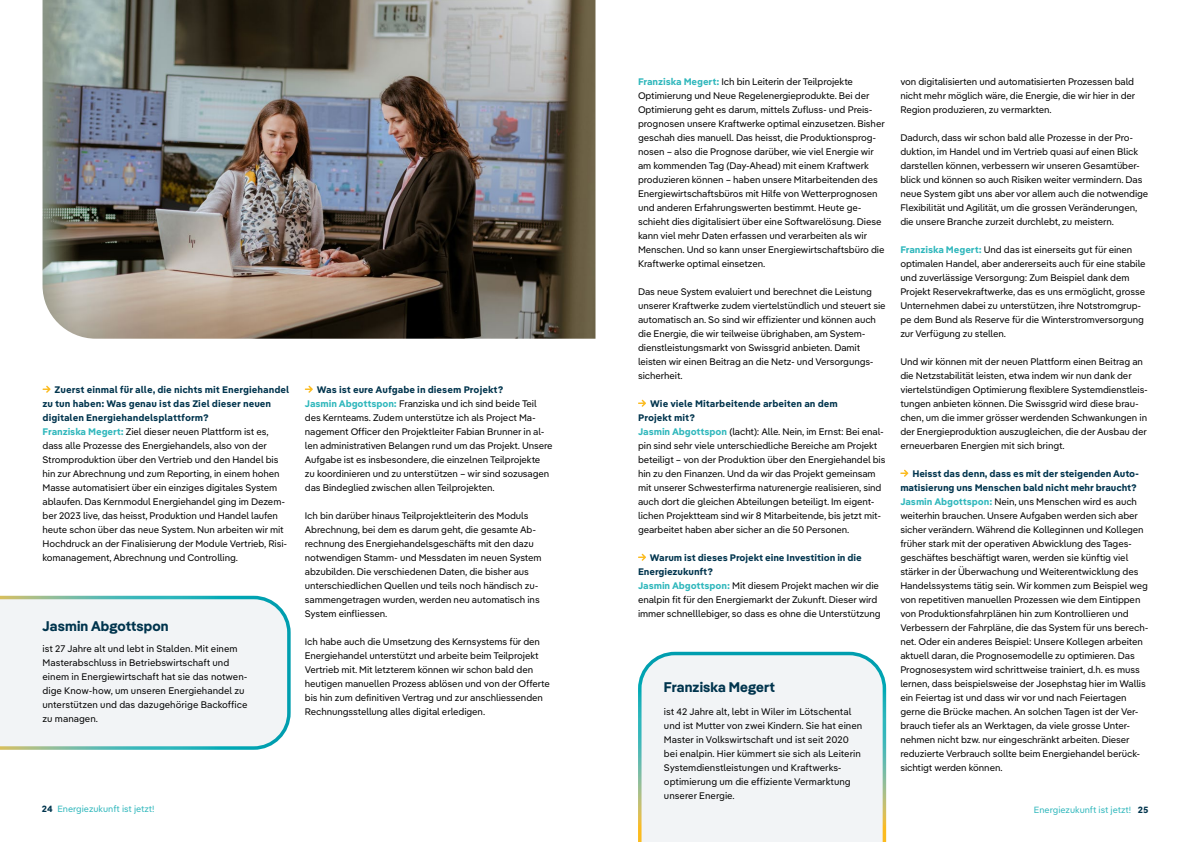
<style>
.page{position:relative;width:1191px;height:842px;background:#fff}
.page>*{position:absolute;margin:0;border:0;box-sizing:border-box;transform-origin:0 0}
.t1{font:700 14px "Pangea";letter-spacing:.01em;color:#00344d}
.t2{font:9.5px/14px "Pangea Text";letter-spacing:-.01em;color:#000}
.t3{font:9px "Pangea Text";color:#2fb7bc}
.s1{font-weight:700;color:#00344d}
.s2{font-weight:700;color:#2fb7bc}
</style>
<div class="page">
<svg style="left:638px;top:651px;width:249px;height:191px"></svg>
<img style="left:43px;top:0;width:552px;height:339px">
<svg style="left:0;top:595px;width:291px;height:155px"></svg>
<svg style="left:43px;top:386px;width:7px;height:7px"></svg>
<svg style="left:305px;top:386px;width:8px;height:7px"></svg>
<svg style="left:638px;top:400px;width:8px;height:7px"></svg>
<svg style="left:638px;top:554px;width:8px;height:7px"></svg>
<svg style="left:900px;top:470px;width:8px;height:7px"></svg>
<p class="t2" style="left:43px;top:382px;width:248px;text-indent:12px"><span class="s1">Zuerst einmal für alle, die nichts mit Energiehandel zu tun haben: Was genau ist das Ziel dieser neuen digitalen Energiehandelsplattform?<br></span><span class="s2">Franziska Megert:</span> Ziel dieser neuen Plattform ist es, dass alle Prozesse des Energiehandels, also von der Stromproduktion über den Vertrieb und den Handel bis hin zur Abrechnung und zum Reporting, in einem hohen Masse automatisiert über ein einziges digitales System ablaufen. Das Kernmodul Energiehandel ging im Dezem&shy;ber 2023 live, das heisst, Produktion und Handel laufen heute schon über das neue System. Nun arbeiten wir mit Hochdruck an der Finalisierung der Module Vertrieb, Risi&shy;komanagement, Abrechnung und Controlling.</p>
<p class="t2" style="left:305px;top:382px;width:249px;text-indent:12px"><span class="s1">Was ist eure Aufgabe in diesem Projekt?<br></span><span class="s2">Jasmin Abgottspon:</span> Franziska und ich sind beide Teil des Kernteams. Zudem unterstütze ich als Project Ma&shy;nagement Officer den Projektleiter Fabian Brunner in al&shy;len administrativen Belangen rund um das Projekt. Unsere Aufgabe ist es insbesondere, die einzelnen Teilprojekte zu koordinieren und zu unterstützen – wir sind sozusagen das Bindeglied zwischen allen Teilprojekten.</p>
<p class="t2" style="left:305px;top:508px;width:238px">Ich bin darüber hinaus Teilprojektleiterin des Moduls Abrechnung, bei dem es darum geht, die gesamte Ab&shy;rechnung des Energiehandelsgeschäfts mit den dazu notwendigen Stamm- und Messdaten im neuen System abzubilden. Die verschiedenen Daten, die bisher aus unterschiedlichen Quellen und teils noch händisch zu&shy;sammengetragen wurden, werden neu automatisch ins System einfliessen.</p>
<p class="t2" style="left:305px;top:634px;width:246px">Ich habe auch die Umsetzung des Kernsystems für den Energiehandel unterstützt und arbeite beim Teilprojekt Vertrieb mit. Mit letzterem können wir schon bald den heutigen manuellen Prozess ablösen und von der Offerte bis hin zum definitiven Vertrag und zur anschliessenden Rechnungsstellung alles digital erledigen.</p>
<h1 class="t1" style="left:43px;top:616px;width:127px">Jasmin Abgottspon</h1>
<p class="t2" style="left:43px;top:641px;width:207px">ist 27 Jahre alt und lebt in Stalden. Mit einem Masterabschluss in Betriebswirtschaft und einem in Energiewirtschaft hat sie das notwen&shy;dige Know-how, um unseren Energiehandel zu unterstützen und das dazugehörige Backoffice zu managen.</p>
<p class="t3" style="left:42px;top:802px;width:114px"><span class="s1">24</span> Energiezukunft ist jetzt!</p>
<p class="t2" style="left:638px;top:74px;width:248px"><span class="s2">Franziska Megert:</span> Ich bin Leiterin der Teilprojekte Optimierung und Neue Regelenergieprodukte. Bei der Optimierung geht es darum, mittels Zufluss- und Preis&shy;prognosen unsere Kraftwerke optimal einzusetzen. Bisher geschah dies manuell. Das heisst, die Produktionsprog&shy;nosen – also die Prognose darüber, wie viel Energie wir am kommenden Tag (Day-Ahead) mit einem Kraftwerk produzieren können – haben unsere Mitarbeitenden des Energiewirtschaftsbüros mit Hilfe von Wetterprognosen und anderen Erfahrungswerten bestimmt. Heute ge&shy;schieht dies digitalisiert über eine Softwarelösung. Diese kann viel mehr Daten erfassen und verarbeiten als wir Menschen. Und so kann unser Energiewirtschaftsbüro die Kraftwerke optimal einsetzen.</p>
<p class="t2" style="left:638px;top:284px;width:249px">Das neue System evaluiert und berechnet die Leistung unserer Kraftwerke zudem viertelstündlich und steuert sie automatisch an. So sind wir effizienter und können auch die Energie, die wir teilweise übrighaben, am System&shy;dienstleistungsmarkt von Swissgrid anbieten. Damit leisten wir einen Beitrag an die Netz- und Versorgungs&shy;sicherheit.</p>
<p class="t2" style="left:638px;top:396px;width:249px;text-indent:12px"><span class="s1">Wie viele Mitarbeitende arbeiten an dem<br>Projekt mit?<br></span><span class="s2">Jasmin Abgottspon</span> (lacht): Alle. Nein, im Ernst: Bei enal&shy;pin sind sehr viele unterschiedliche Bereiche am Projekt beteiligt – von der Produktion über den Energiehandel bis hin zu den Finanzen. Und da wir das Projekt gemeinsam mit unserer Schwesterfirma naturenergie realisieren, sind auch dort die gleichen Abteilungen beteiligt. Im eigent&shy;lichen Projektteam sind wir 8 Mitarbeitende, bis jetzt mit&shy;gearbeitet haben aber sicher an die 50 Personen.</p>
<p class="t2" style="left:638px;top:550px;width:244px;text-indent:12px"><span class="s1">Warum ist dieses Projekt eine Investition in die Energiezukunft?<br></span><span class="s2">Jasmin Abgottspon:</span> Mit diesem Projekt machen wir die enalpin fit für den Energiemarkt der Zukunft. Dieser wird immer schnelllebiger, so dass es ohne die Unterstützung</p>
<h1 class="t1" style="left:664px;top:676px;width:112px">Franziska Megert</h1>
<p class="t2" style="left:664px;top:704px;width:200px">ist 42 Jahre alt, lebt in Wiler im Lötschental und ist Mutter von zwei Kindern. Sie hat einen Master in Volkswirtschaft und ist seit 2020 bei enalpin. Hier kümmert sie sich als Leiterin Systemdienstleistungen und Kraftwerks&shy;optimierung um die effiziente Vermarktung unserer Energie.</p>
<p class="t2" style="left:900px;top:74px;width:236px">von digitalisierten und automatisierten Prozessen bald nicht mehr möglich wäre, die Energie, die wir hier in der<br>Region produzieren, zu vermarkten.</p>
<p class="t2" style="left:900px;top:130px;width:249px">Dadurch, dass wir schon bald alle Prozesse in der Pro&shy;duktion, im Handel und im Vertrieb quasi auf einen Blick darstellen können, verbessern wir unseren Gesamtüber&shy;blick und können so auch Risiken weiter vermindern. Das neue System gibt uns aber vor allem auch die notwendige Flexibilität und Agilität, um die grossen Veränderungen, die unsere Branche zurzeit durchlebt, zu meistern.</p>
<p class="t2" style="left:900px;top:242px;width:247px"><span class="s2">Franziska Megert:</span> Und das ist einerseits gut für einen optimalen Handel, aber andererseits auch für eine stabile und zuverlässige Versorgung: Zum Beispiel dank dem Projekt Reservekraftwerke, das es uns ermöglicht, grosse Unternehmen dabei zu unterstützen, ihre Notstromgrup&shy;pe dem Bund als Reserve für die Winterstromversorgung zur Verfügung zu stellen.</p>
<p class="t2" style="left:900px;top:354px;width:249px">Und wir können mit der neuen Plattform einen Beitrag an die Netzstabilität leisten, etwa indem wir nun dank der viertelstündigen Optimierung flexiblere Systemdienstleis&shy;tungen anbieten können. Die Swissgrid wird diese brau&shy;chen, um die immer grösser werdenden Schwankungen in der Energieproduktion auszugleichen, die der Ausbau der erneuerbaren Energien mit sich bringt.</p>
<p class="t2" style="left:900px;top:466px;width:250px;text-indent:12px"><span class="s1">Heisst das denn, dass es mit der steigenden Auto&shy;matisierung uns Menschen bald nicht mehr braucht?<br></span><span class="s2">Jasmin Abgottspon:</span> Nein, uns Menschen wird es auch weiterhin brauchen. Unsere Aufgaben werden sich aber sicher verändern. Während die Kolleginnen und Kollegen früher stark mit der operativen Abwicklung des Tages&shy;geschäftes beschäftigt waren, werden sie künftig viel stärker in der Überwachung und Weiterentwicklung des Handelssystems tätig sein. Wir kommen zum Beispiel weg von repetitiven manuellen Prozessen wie dem Eintippen von Produktionsfahrplänen hin zum Kontrollieren und Verbessern der Fahrpläne, die das System für uns berech&shy;net. Oder ein anderes Beispiel: Unsere Kollegen arbeiten aktuell daran, die Prognosemodelle zu optimieren. Das Prognosesystem wird schrittweise trainiert, d.h. es muss lernen, dass beispielsweise der Josephstag hier im Wallis ein Feiertag ist und dass wir vor und nach Feiertagen gerne die Brücke machen. An solchen Tagen ist der Ver&shy;brauch tiefer als an Werktagen, da viele grosse Unter&shy;nehmen nicht bzw. nur eingeschränkt arbeiten. Dieser reduzierte Verbrauch sollte beim Energiehandel berück&shy;sichtigt werden können.</p>
<p class="t3" style="left:1034px;top:803px;width:116px">Energiezukunft ist jetzt! <span class="s1">25</span></p>
</div>
